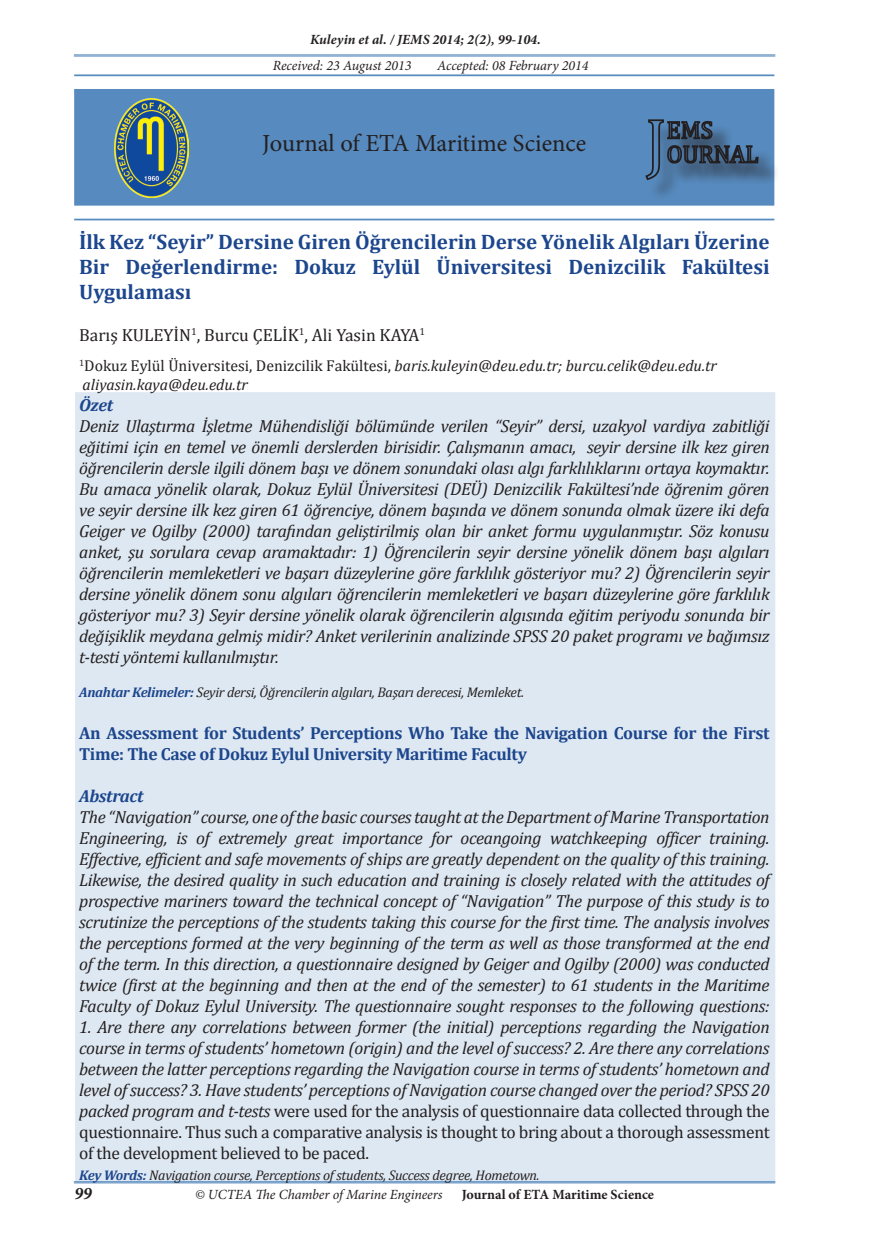
<style>
.page{position:relative;width:874px;height:1241px;background:#fff}
.page>*{position:absolute;margin:0;border:0;box-sizing:border-box;transform-origin:0 0}
.t1{font:24.5px "Minion Pro";color:#231f20}
.t2{font:700 21px/25.2px "Cambria";color:#1c468d;text-align:justify}
.t3{font:italic 17.5px/21px "Cambria";letter-spacing:-.02em;color:#231f20;text-align:justify}
.t4{font:700 17.5px/21px "Cambria";letter-spacing:-.02em;color:#1c468d}
.t5{font:17.5px "Cambria";color:#231f20}
.t6{font:italic 700 17.5px "Cambria";letter-spacing:-.02em;color:#1c468d}
.t7{font:italic 700 17.5px "Minion Pro";color:#231f20}
.t8{font:italic 15.75px "Cambria";color:#231f20}
.t9{font:italic 14px "Cambria";letter-spacing:-.02em;color:#231f20}
.t10{font:italic 14px "Minion Pro";letter-spacing:-.005em;color:#231f20}
.t11{font:italic 700 14px "Minion Pro";color:#231f20}
.t12{font:700 14px "Minion Pro";color:#231f20}
.s1{font-style:normal}
.s2{font-weight:700;color:#1c468d}
</style>
<div class="page">
<hr style="left:74px;top:1181px;width:700px;height:1px;background:#578abe">
<hr style="left:74px;top:1182px;width:700px;height:1px;background:#578abe">
<hr style="left:74px;top:55px;width:700px;height:1px;background:#578abe">
<hr style="left:74px;top:56px;width:700px;height:1px;background:#578abe">
<div style="left:75px;top:392px;width:699px;height:790px;background:#dee8f2"></div>
<hr style="left:74px;top:74px;width:700px;height:2px;background:#578abe">
<div style="left:74px;top:89px;width:700px;height:117px;background:#578abe;border:2px solid #578abe"></div>
<hr style="left:74px;top:219px;width:700px;height:1px;background:#578abe">
<div style="left:648px;top:122px;width:132px;height:79px;background:#231f20;opacity:.75"></div>
<svg style="left:645px;top:119px;width:114px;height:62px"></svg>
<img style="left:114px;top:98px;width:75px;height:100px">
<p class="t11" style="left:310px;top:29px;width:232px">Kuleyin et al. / JEMS 2014; 2(2), 99-104.</p>
<p class="t10" style="left:272px;top:56px;width:140px">Received: 23 August 2013</p>
<p class="t10" style="left:437px;top:56px;width:153px">Accepted: 08 February 2014</p>
<p class="t1" style="left:262px;top:127px;width:325px">Journal of ETA Maritime Science</p>
<p class="t2" style="left:79px;top:228px;width:691px">İlk Kez “Seyir” Dersine Giren Öğrencilerin Derse Yönelik Algıları Üzerine Bir Değerlendirme: Dokuz Eylül Üniversitesi Denizcilik Fakültesi Uygulaması</p>
<p class="t5" style="left:79px;top:325px;width:347px">Barış KULEYİN<sup>1</sup>, Burcu ÇELİK<sup>1</sup>, Ali Yasin KAYA<sup>1</sup></p>
<p class="t8" style="left:79px;top:354px;width:639px"><sup>1</sup><span class="s1">Dokuz Eylül Üniversitesi, Denizcilik Fakültesi,</span> baris.kuleyin@deu.edu.tr; burcu.celik@deu.edu.tr</p>
<p class="t8" style="left:83px;top:373px;width:167px">aliyasin.kaya@deu.edu.tr</p>
<p class="t6" style="left:79px;top:392px;width:35px">Özet</p>
<p class="t3" style="left:79px;top:414px;width:691px">Deniz Ulaştırma İşletme Mühendisliği bölümünde verilen “Seyir” dersi, uzakyol vardiya zabitliği eğitimi için en temel ve önemli derslerden birisidir. Çalışmanın amacı, seyir dersine ilk kez giren öğrencilerin dersle ilgili dönem başı ve dönem sonundaki olası algı farklılıklarını ortaya koymaktır.<br>Bu amaca yönelik olarak, Dokuz Eylül Üniversitesi (DEÜ) Denizcilik Fakültesi’nde öğrenim gören ve seyir dersine ilk kez giren 61 öğrenciye, dönem başında ve dönem sonunda olmak üzere iki defa Geiger ve Ogilby (2000) tarafından geliştirilmiş olan bir anket formu uygulanmıştır. Söz konusu anket, şu sorulara cevap aramaktadır: 1) Öğrencilerin seyir dersine yönelik dönem başı algıları öğrencilerin memleketleri ve başarı düzeylerine göre farklılık gösteriyor mu? 2) Öğrencilerin seyir dersine yönelik dönem sonu algıları öğrencilerin memleketleri ve başarı düzeylerine göre farklılık gösteriyor mu? 3) Seyir dersine yönelik olarak öğrencilerin algısında eğitim periyodu sonunda bir değişiklik meydana gelmiş midir? Anket verilerinin analizinde SPSS 20 paket programı ve bağımsız t-testi yöntemi kullanılmıştır.</p>
<p class="t9" style="left:79px;top:682px;width:446px"><span class="s2">Anahtar Kelimeler:</span> Seyir dersi, Öğrencilerin algıları, Başarı derecesi, Memleket.</p>
<p class="t4" style="left:79px;top:721px;width:691px">An Assessment for Students’ Perceptions Who Take the Navigation Course for the First<br>Time: The Case of Dokuz Eylul University Maritime Faculty</p>
<p class="t6" style="left:79px;top:783px;width:66px">Abstract</p>
<p class="t3" style="left:79px;top:805px;width:691px">The “Navigation” course, one of the basic courses taught at the Department of Marine Transportation Engineering, is of extremely great importance for oceangoing watchkeeping officer training.<br>Effective, efficient and safe movements of ships are greatly dependent on the quality of this training.<br>Likewise, the desired quality in such education and training is closely related with the attitudes of prospective mariners toward the technical concept of “Navigation” The purpose of this study is to scrutinize the perceptions of the students taking this course for the first time. The analysis involves the perceptions formed at the very beginning of the term as well as those transformed at the end of the term. In this direction, a questionnaire designed by Geiger and Ogilby (2000) was conducted twice (first at the beginning and then at the end of the semester) to 61 students in the Maritime Faculty of Dokuz Eylul University. The questionnaire sought responses to the following questions:</p>
<p class="t3" style="left:79px;top:1015px;width:691px">1. Are there any correlations between former (the initial) perceptions regarding the Navigation course in terms of students’ hometown (origin) and the level of success? 2. Are there any correlations between the latter perceptions regarding the Navigation course in terms of students’ hometown and level of success? 3. Have students’ perceptions of Navigation course changed over the period? SPSS 20 packed program and t-tests <span class="s1">were used for the analysis of questionnaire data collected through the questionnaire. Thus such a comparative analysis is thought to bring about a thorough assessment of the development believed to be paced.</span></p>
<p class="t9" style="left:79px;top:1165px;width:462px"><span class="s2">Key Words:</span> Navigation course, Perceptions of students, Success degree, Hometown.</p>
<p class="t7" style="left:74px;top:1180px;width:19px">99</p>
<p class="t10" style="left:195px;top:1184px;width:249px">© UCTEA The Chamber of Marine Engineers</p>
<p class="t12" style="left:461px;top:1184px;width:194px">Journal of ETA Maritime Science</p>
</div>
